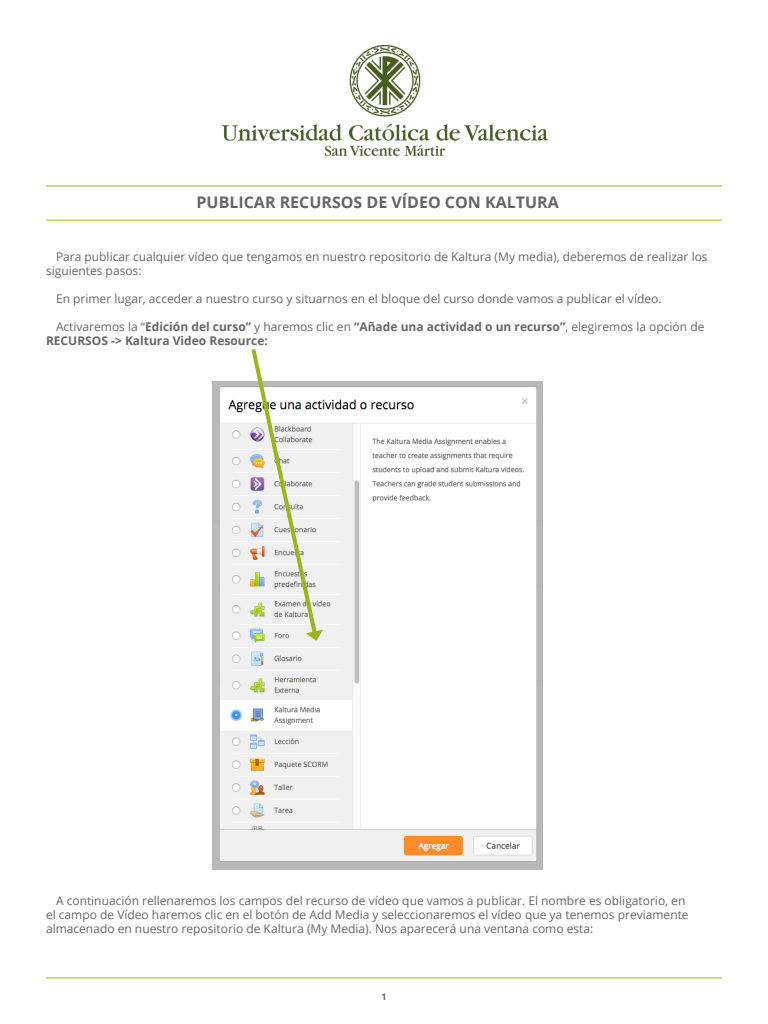
<style>
.page{position:relative;width:768px;height:1024px;background:#fff}
.page>*{position:absolute;margin:0;border:0;box-sizing:border-box;transform-origin:0 0}
.t1{font:700 16px "Open Sans";color:#666}
.texto{font:12px/14px "Open Sans";color:#666}
.texto-2{font:700 12px/14px "Open Sans";color:#666}
.t2{font:700 9px "Open Sans";color:#666}
.s1{font-weight:400}
</style>
<div class="page">
<hr style="left:46px;top:220px;width:676px;height:1px;background:#9bb61b">
<img style="left:222px;top:46px;width:325px;height:109px">
<hr style="left:46px;top:186px;width:676px;height:1px;background:#9bb61b">
<hr style="left:46px;top:977px;width:676px;height:1px;background:#9bb61b">
<img style="left:213px;top:382px;width:329px;height:487px">
<img style="left:249px;top:349px;width:74px;height:292px">
<h1 class="t1" style="left:197px;top:191px;width:364px">PUBLICAR RECURSOS DE VÍDEO CON KALTURA</h1>
<p class="texto" style="left:46px;top:249px;width:663px;text-indent:10px">Para publicar cualquier vídeo que tengamos en nuestro repositorio de Kaltura (My media), deberemos de realizar los siguientes pasos:</p>
<p class="texto" style="left:56px;top:291px;width:607px">En primer lugar, acceder a nuestro curso y situarnos en el bloque del curso donde vamos a publicar el vídeo.</p>
<p class="texto-2" style="left:46px;top:319px;width:660px;text-indent:10px"><span class="s1">Activaremos la “</span>Edición del curso” <span class="s1">y haremos clic en</span> “Añade una actividad o un recurso”<span class="s1">, elegiremos la opción de<br></span>RECURSOS -&gt; Kaltura Video Resource:</p>
<p class="texto" style="left:46px;top:893px;width:644px;text-indent:10px">A continuación rellenaremos los campos del recurso de vídeo que vamos a publicar. El nombre es obligatorio, en el campo de Vídeo haremos clic en el botón de Add Media y seleccionaremos el vídeo que ya tenemos previamente almacenado en nuestro repositorio de Kaltura (My Media). Nos aparecerá una ventana como esta:</p>
<p class="t2" style="left:381px;top:990px;width:7px">1</p>
</div>
